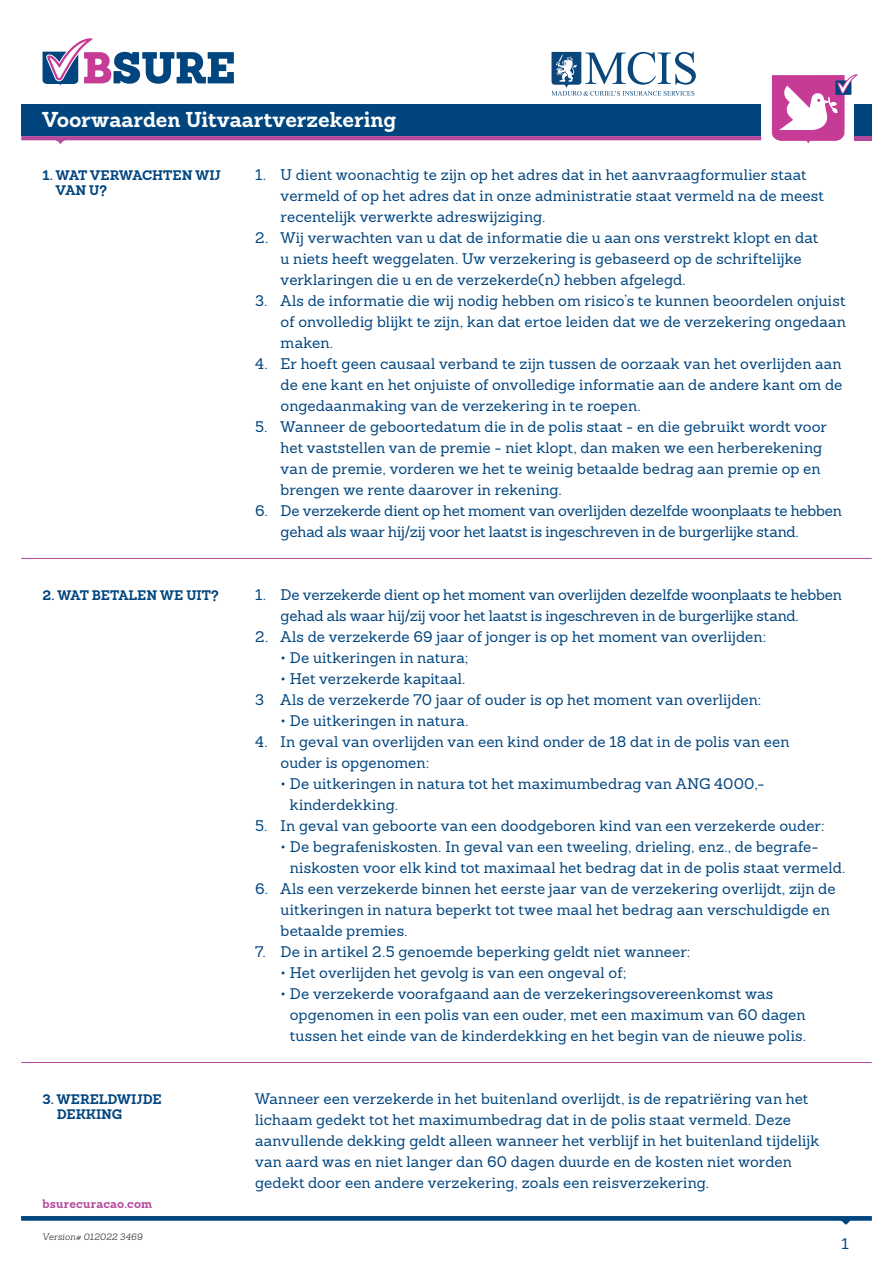
<style>
.page{position:relative;width:893px;height:1263px;background:#fff}
.page>*{position:absolute;margin:0;border:0;box-sizing:border-box;transform-origin:0 0}
.t1{font:700 21px "Sanchez";color:#fff}
.t2{font:15px/21px "Sanchez";letter-spacing:.005em;color:#01457f}
.t3{font:15px/21px "Sanchez";letter-spacing:-.015em;color:#01457f}
.t4{font:700 13.5px/15px "Sanchez";letter-spacing:-.005em;color:#01457f}
.t5{font:700 12px "Sanchez";letter-spacing:.015em;color:#b4499b}
.t6{font:italic 300 9px "Sanchez";letter-spacing:.025em;color:#231f20}
</style>
<div class="page">
<hr style="left:21px;top:558px;width:851px;height:1px;background:#b4499b">
<hr style="left:21px;top:1062px;width:851px;height:1px;background:#b4499b">
<svg style="left:21px;top:1216px;width:851px;height:9px"></svg>
<svg style="left:21px;top:136px;width:740px;height:9px"></svg>
<div style="left:21px;top:105px;width:740px;height:31px;background:#01457f"></div>
<div style="left:855px;top:105px;width:17px;height:31px;background:#01457f"></div>
<hr style="left:855px;top:136px;width:17px;height:4px;background:#b4499b">
<svg style="left:551px;top:52px;width:145px;height:44px"></svg>
<svg style="left:772px;top:74px;width:86px;height:70px"></svg>
<svg style="left:43px;top:38px;width:191px;height:47px"></svg>
<h1 class="t1" style="left:43px;top:105px;width:355px">Voorwaarden Uitvaartverzekering</h1>
<p class="t4" style="left:56px;top:168px;width:166px;text-indent:-13px">1. WAT VERWACHTEN WIJ<br>VAN U?</p>
<p class="t2" style="left:281px;top:164px;width:545px;text-indent:-26px">1. U dient woonachtig te zijn op het adres dat in het aanvraagformulier staat vermeld of op het adres dat in onze administratie staat vermeld na de meest recentelijk verwerkte adreswijziging.</p>
<p class="t2" style="left:281px;top:227px;width:539px;text-indent:-26px">2. Wij verwachten van u dat de informatie die u aan ons verstrekt klopt en dat u niets heeft weggelaten. Uw verzekering is gebaseerd op de schriftelijke verklaringen die u en de verzekerde(n) hebben afgelegd.</p>
<p class="t2" style="left:281px;top:290px;width:567px;text-align:justify;text-indent:-26px">3. Als de informatie die wij nodig hebben om risico’s te kunnen beoordelen onjuist of onvolledig blijkt te zijn, kan dat ertoe leiden dat we de verzekering ongedaan maken.</p>
<p class="t2" style="left:281px;top:353px;width:563px;text-align:justify;text-indent:-26px">4. Er hoeft geen causaal verband te zijn tussen de oorzaak van het overlijden aan de ene kant en het onjuiste of onvolledige informatie aan de andere kant om de ongedaanmaking van de verzekering in te roepen.</p>
<p class="t2" style="left:281px;top:416px;width:548px;text-indent:-26px">5. Wanneer de geboortedatum die in de polis staat - en die gebruikt wordt voor het vaststellen van de premie - niet klopt, dan maken we een herberekening van de premie, vorderen we het te weinig betaalde bedrag aan premie op en brengen we rente daarover in rekening.</p>
<p class="t3" style="left:281px;top:500px;width:563px;text-indent:-26px">6. De verzekerde dient op het moment van overlijden dezelfde woonplaats te hebben gehad als waar hij/zij voor het laatst is ingeschreven in de burgerlijke stand.</p>
<p class="t4" style="left:43px;top:588px;width:178px">2. WAT BETALEN WE UIT?</p>
<p class="t3" style="left:281px;top:584px;width:563px;text-indent:-26px">1. De verzekerde dient op het moment van overlijden dezelfde woonplaats te hebben gehad als waar hij/zij voor het laatst is ingeschreven in de burgerlijke stand.</p>
<p class="t2" style="left:255px;top:626px;width:513px">2. Als de verzekerde 69 jaar of jonger is op het moment van overlijden:</p>
<p class="t2" style="left:281px;top:647px;width:189px">• De uitkeringen in natura;</p>
<p class="t2" style="left:255px;top:668px;width:508px;text-indent:26px">• Het verzekerde kapitaal.<br>3 Als de verzekerde 70 jaar of ouder is op het moment van overlijden:</p>
<p class="t2" style="left:281px;top:710px;width:189px">• De uitkeringen in natura.</p>
<p class="t2" style="left:281px;top:731px;width:510px;text-indent:-26px">4. In geval van overlijden van een kind onder de 18 dat in de polis van een ouder is opgenomen:</p>
<p class="t2" style="left:290px;top:773px;width:476px;text-indent:-9px">• De uitkeringen in natura tot het maximumbedrag van ANG 4000,- kinderdekking.</p>
<p class="t2" style="left:255px;top:815px;width:571px">5. In geval van geboorte van een doodgeboren kind van een verzekerde ouder:</p>
<p class="t2" style="left:290px;top:836px;width:557px;text-indent:-9px">• De begrafeniskosten. In geval van een tweeling, drieling, enz., de begrafe&shy;niskosten voor elk kind tot maximaal het bedrag dat in de polis staat vermeld.</p>
<p class="t2" style="left:281px;top:878px;width:556px;text-indent:-26px">6. Als een verzekerde binnen het eerste jaar van de verzekering overlijdt, zijn de uitkeringen in natura beperkt tot twee maal het bedrag aan verschuldigde en betaalde premies.</p>
<p class="t2" style="left:255px;top:941px;width:437px">7. De in artikel 2.5 genoemde beperking geldt niet wanneer:</p>
<p class="t2" style="left:281px;top:962px;width:347px">• Het overlijden het gevolg is van een ongeval of;</p>
<p class="t2" style="left:290px;top:983px;width:518px;text-indent:-9px">• De verzekerde voorafgaand aan de verzekeringsovereenkomst was opgenomen in een polis van een ouder, met een maximum van 60 dagen tussen het einde van de kinderdekking en het begin van de nieuwe polis.</p>
<p class="t4" style="left:57px;top:1092px;width:106px;text-indent:-14px">3. WERELDWIJDE<br>DEKKING</p>
<p class="t2" style="left:255px;top:1088px;width:566px">Wanneer een verzekerde in het buitenland overlijdt, is de repatriëring van het lichaam gedekt tot het maximumbedrag dat in de polis staat vermeld. Deze aanvullende dekking geldt alleen wanneer het verblijf in het buitenland tijdelijk van aard was en niet langer dan 60 dagen duurde en de kosten niet worden gedekt door een andere verzekering, zoals een reisverzekering.</p>
<p class="t5" style="left:43px;top:1195px;width:111px">bsurecuracao.com</p>
<p class="t6" style="left:43px;top:1231px;width:102px">Version# 012022 3469</p>
<p class="t2" style="left:841px;top:1233px;width:9px">1</p>
</div>
